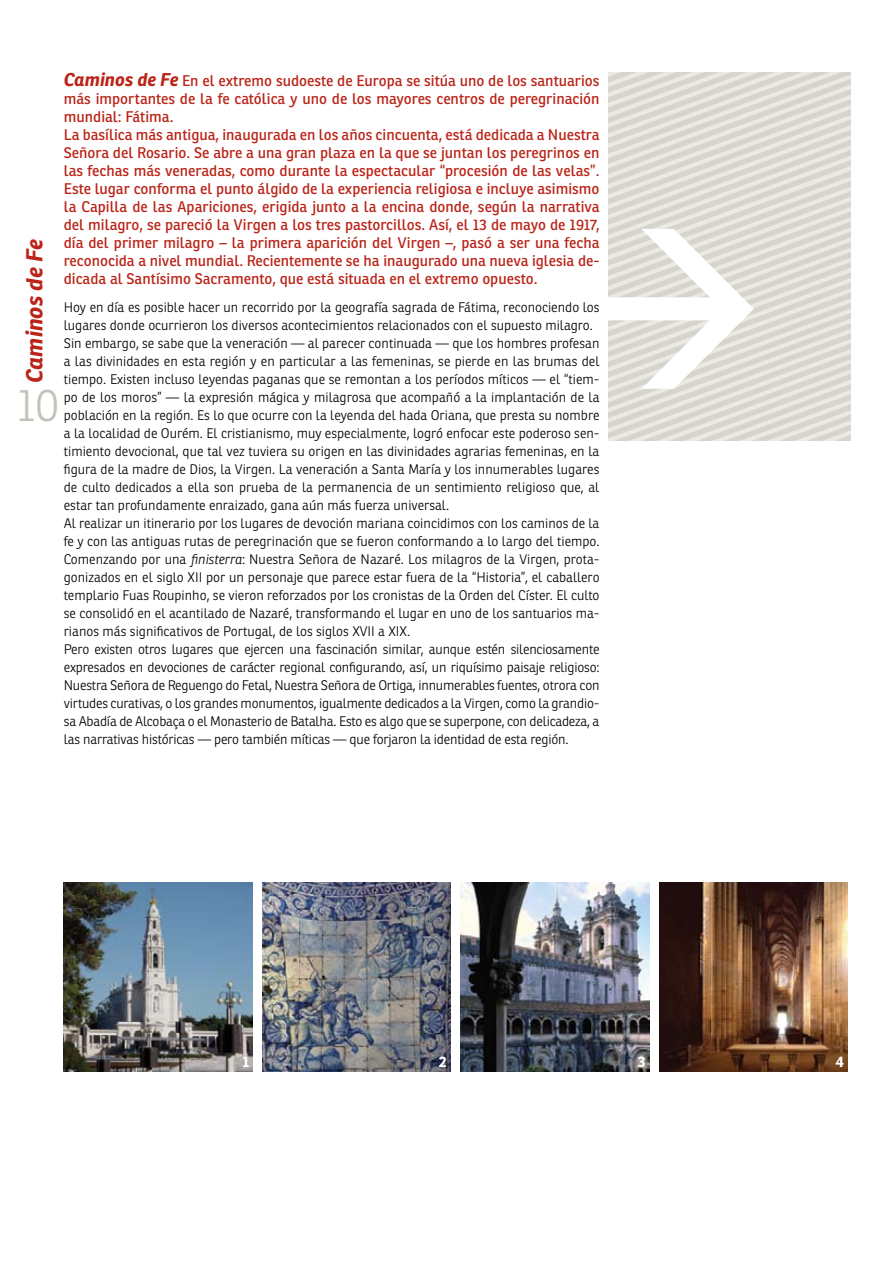
<style>
.page{position:relative;width:893px;height:1263px;background:#fff}
.page>*{position:absolute;margin:0;border:0;box-sizing:border-box;transform-origin:0 0}
.t1{font:300 45px "Ronnia Basic";color:#c3c2b9}
.t2{font:italic 700 22.5px "Ronnia Basic";color:#bb2519}
.t3{font:15px/18px "Ronnia Basic Rg";color:#bb2519}
.t4{font:700 15px "Ronnia Basic";color:#fff}
.t5{font:300 13.5px/18px "Ronnia Basic";color:#000}
.s1{font-family:"Ronnia Basic";font-weight:700;font-style:italic;font-size:18px}
.s2{font-style:italic}
</style>
<div class="page">
<svg style="left:608px;top:72px;width:242px;height:369px;background:#deddd6"></svg>
<svg style="left:608px;top:228px;width:147px;height:162px"></svg>
<img style="left:461px;top:883px;width:188px;height:188px">
<img style="left:659px;top:883px;width:189px;height:188px">
<img style="left:64px;top:883px;width:188px;height:188px">
<img style="left:262px;top:883px;width:189px;height:188px">
<p class="t3" style="left:64px;top:71px;width:537px"><span class="s1">Caminos de Fe</span> En el extremo sudoeste de Europa se sitúa uno de los santuarios más importantes de la fe católica y uno de los mayores centros de peregrinación mundial: Fátima.<br>La basílica más antigua, inaugurada en los años cincuenta, está dedicada a Nuestra Señora del Rosario. Se abre a una gran plaza en la que se juntan los peregrinos en las fechas más veneradas, como durante la espectacular “procesión de las velas”.<br>Este lugar conforma el punto álgido de la experiencia religiosa e incluye asimismo la Capilla de las Apariciones, erigida junto a la encina donde, según la narrativa del milagro, se pareció la Virgen a los tres pastorcillos. Así, el 13 de mayo de 1917, día del primer milagro – la primera aparición del Virgen –, pasó a ser una fecha reconocida a nivel mundial. Recientemente se ha inaugurado una nueva iglesia de&shy;dicada al Santísimo Sacramento, que está situada en el extremo opuesto.</p>
<p class="t5" style="left:64px;top:298px;width:537px">Hoy en día es posible hacer un recorrido por la geografía sagrada de Fátima, reconociendo los lugares donde ocurrieron los diversos acontecimientos relacionados con el supuesto milagro.<br>Sin embargo, se sabe que la veneración — al parecer continuada — que los hombres profesan a las divinidades en esta región y en particular a las femeninas, se pierde en las brumas del tiempo. Existen incluso leyendas paganas que se remontan a los períodos míticos — el “tiem&shy;po de los moros” — la expresión mágica y milagrosa que acompañó a la implantación de la población en la región. Es lo que ocurre con la leyenda del hada Oriana, que presta su nombre a la localidad de Ourém. El cristianismo, muy especialmente, logró enfocar este poderoso sen&shy;timiento devocional, que tal vez tuviera su origen en las divinidades agrarias femeninas, en la figura de la madre de Dios, la Virgen. La veneración a Santa María y los innumerables lugares de culto dedicados a ella son prueba de la permanencia de un sentimiento religioso que, al estar tan profundamente enraizado, gana aún más fuerza universal.<br>Al realizar un itinerario por los lugares de devoción mariana coincidimos con los caminos de la fe y con las antiguas rutas de peregrinación que se fueron conformando a lo largo del tiempo.<br>Comenzando por una <span class="s2">finisterra</span>: Nuestra Señora de Nazaré. Los milagros de la Virgen, prota&shy;gonizados en el siglo XII por un personaje que parece estar fuera de la “Historia”, el caballero templario Fuas Roupinho, se vieron reforzados por los cronistas de la Orden del Císter. El culto se consolidó en el acantilado de Nazaré, transformando el lugar en uno de los santuarios ma&shy;rianos más significativos de Portugal, de los siglos XVII a XIX.<br>Pero existen otros lugares que ejercen una fascinación similar, aunque estén silenciosamente expresados en devociones de carácter regional configurando, así, un riquísimo paisaje religioso:<br>Nuestra Señora de Reguengo do Fetal, Nuestra Señora de Ortiga, innumerables fuentes, otrora con virtudes curativas, o los grandes monumentos, igualmente dedicados a la Virgen, como la grandio&shy;sa Abadía de Alcobaça o el Monasterio de Batalha. Esto es algo que se superpone, con delicadeza, a las narrativas históricas — pero también míticas — que forjaron la identidad de esta región.</p>
<h2 class="t2" style="left:20px;top:383px;width:145px;rotate:-90deg">Caminos de Fe</h2>
<h1 class="t1" style="left:17px;top:377px;width:44px">10</h1>
<p class="t4" style="left:242px;top:1052px;width:8px">1</p>
<p class="t4" style="left:439px;top:1052px;width:10px">2</p>
<p class="t4" style="left:638px;top:1052px;width:9px">3</p>
<p class="t4" style="left:835px;top:1052px;width:10px">4</p>
</div>
